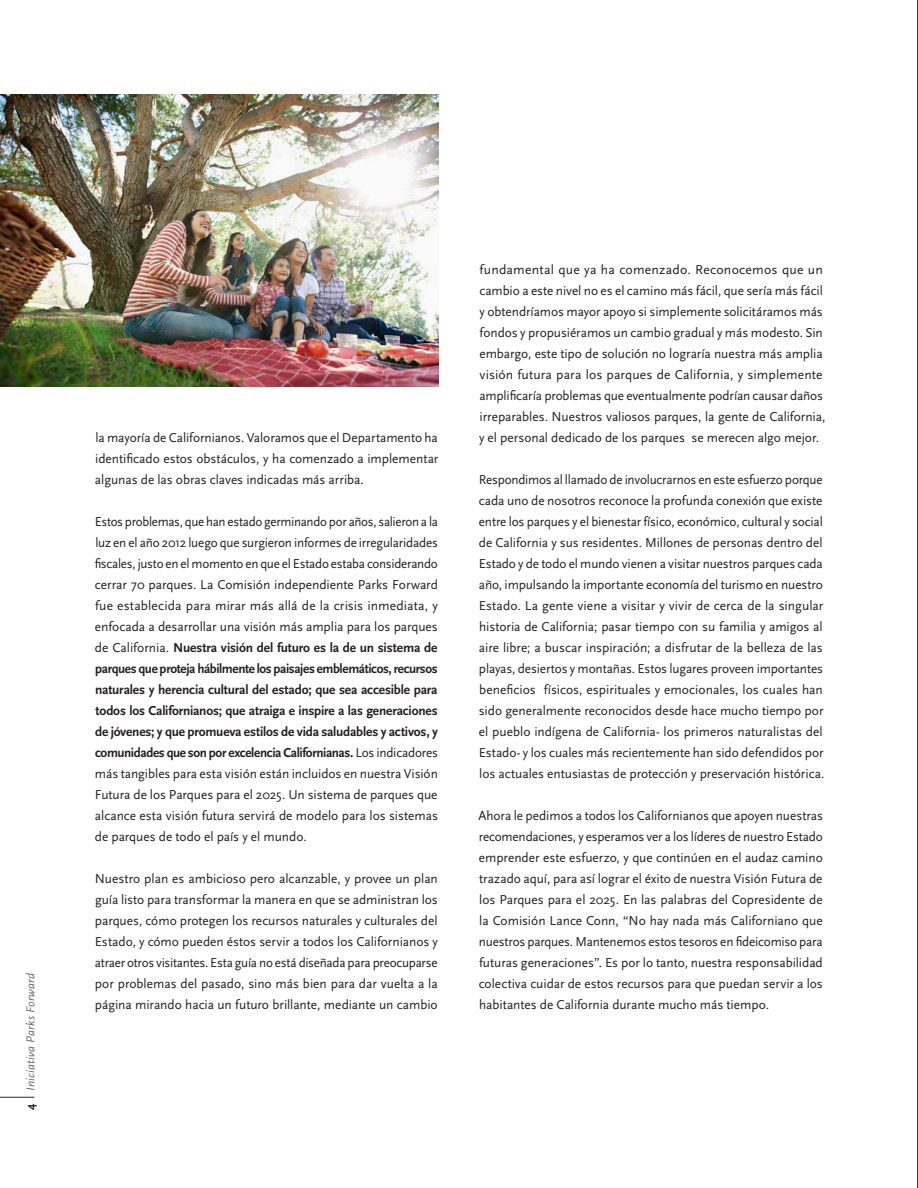
<style>
.page{position:relative;width:918px;height:1188px;background:#fff}
.page>*{position:absolute;margin:0;border:0;box-sizing:border-box;transform-origin:0 0}
.Body_Copy{font:13.5px/21px "Scala Sans";letter-spacing:-.005em;color:#231f20;text-align:justify}
.Body_Copy-2{font:13.5px/21px "Scala Sans";letter-spacing:-.005em;color:#231f20;text-align:justify;scale:.96 1}
.t1{font:italic 12px "Scala Sans";letter-spacing:.015em;color:#6b6b6e}
.t2{font:700 12px "Scala Sans";color:#231f20}
.s1{font-weight:700}
</style>
<div class="page">
<img style="left:0;top:94px;width:438px;height:293px">
<hr style="left:0;top:1097px;width:34px;height:1px;background:#231f20">
<hr style="left:917px;top:0;width:1px;height:1188px;background:#000">
<p class="t1" style="left:24px;top:1091px;width:120px;rotate:-90deg">Iniciativa Parks Forward</p>
<p class="t2" style="left:24px;top:1110px;width:8px;rotate:-90deg">4</p>
<p class="Body_Copy" style="left:95px;top:427px;width:345px">la mayoría de Californianos. Valoramos que el Departamento ha identificado estos obstáculos, y ha comenzado a implementar algunas de las obras claves indicadas más arriba.</p>
<p class="Body_Copy-2" style="left:95px;top:511px;width:359px">Estos problemas, que han estado germinando por años, salieron a la luz en el año 2012 luego que surgieron informes de irregularidades fiscales, justo en el momento en que el Estado estaba considerando cerrar 70 parques. La Comisión independiente Parks Forward fue establecida para mirar más allá de la crisis inmediata, y enfocada a desarrollar una visión más amplia para los parques de California. <span class="s1">Nuestra visión del futuro es la de un sistema de parques que proteja hábilmente los paisajes emblemáticos, recursos naturales y herencia cultural del estado; que sea accesible para todos los Californianos; que atraiga e inspire a las generaciones de jóvenes; y que promueva estilos de vida saludables y activos, y comunidades que son por excelencia Californianas.</span> Los indicadores más tangibles para esta visión están incluidos en nuestra Visión Futura de los Parques para el 2025. Un sistema de parques que alcance esta visión futura servirá de modelo para los sistemas de parques de todo el país y el mundo.</p>
<p class="Body_Copy" style="left:95px;top:868px;width:345px">Nuestro plan es ambicioso pero alcanzable, y provee un plan guía listo para transformar la manera en que se administran los parques, cómo protegen los recursos naturales y culturales del Estado, y cómo pueden éstos servir a todos los Californianos y atraer otros visitantes. Esta guía no está diseñada para preocuparse por problemas del pasado, sino más bien para dar vuelta a la página mirando hacia un futuro brillante, mediante un cambio</p>
<p class="Body_Copy" style="left:479px;top:260px;width:348px;text-align:left">fundamental que ya ha comenzado. Reconocemos que un cambio a este nivel no es el camino más fácil, que sería más fácil y obtendríamos mayor apoyo si simplemente solicitáramos más fondos y propusiéramos un cambio gradual y más modesto. Sin embargo, este tipo de solución no lograría nuestra más amplia visión futura para los parques de California, y simplemente amplificaría problemas que eventualmente podrían causar daños irreparables. Nuestros valiosos parques, la gente de California, y el personal dedicado de los parques se merecen algo mejor.</p>
<p class="Body_Copy" style="left:479px;top:470px;width:347px;text-align:left">Respondimos al llamado de involucrarnos en este esfuerzo porque cada uno de nosotros reconoce la profunda conexión que existe entre los parques y el bienestar físico, económico, cultural y social de California y sus residentes. Millones de personas dentro del Estado y de todo el mundo vienen a visitar nuestros parques cada año, impulsando la importante economía del turismo en nuestro Estado. La gente viene a visitar y vivir de cerca de la singular historia de California; pasar tiempo con su familia y amigos al aire libre; a buscar inspiración; a disfrutar de la belleza de las playas, desiertos y montañas. Estos lugares proveen importantes beneficios físicos, espirituales y emocionales, los cuales han sido generalmente reconocidos desde hace mucho tiempo por el pueblo indígena de California- los primeros naturalistas del Estado- y los cuales más recientemente han sido defendidos por los actuales entusiastas de protección y preservación histórica.</p>
<p class="Body_Copy" style="left:478px;top:806px;width:346px">Ahora le pedimos a todos los Californianos que apoyen nuestras recomendaciones, y esperamos ver a los líderes de nuestro Estado emprender este esfuerzo, y que continúen en el audaz camino trazado aquí, para así lograr el éxito de nuestra Visión Futura de los Parques para el 2025. En las palabras del Copresidente de la Comisión Lance Conn, “No hay nada más Californiano que nuestros parques. Mantenemos estos tesoros en fideicomiso para futuras generaciones”. Es por lo tanto, nuestra responsabilidad colectiva cuidar de estos recursos para que puedan servir a los habitantes de California durante mucho más tiempo.</p>
</div>
